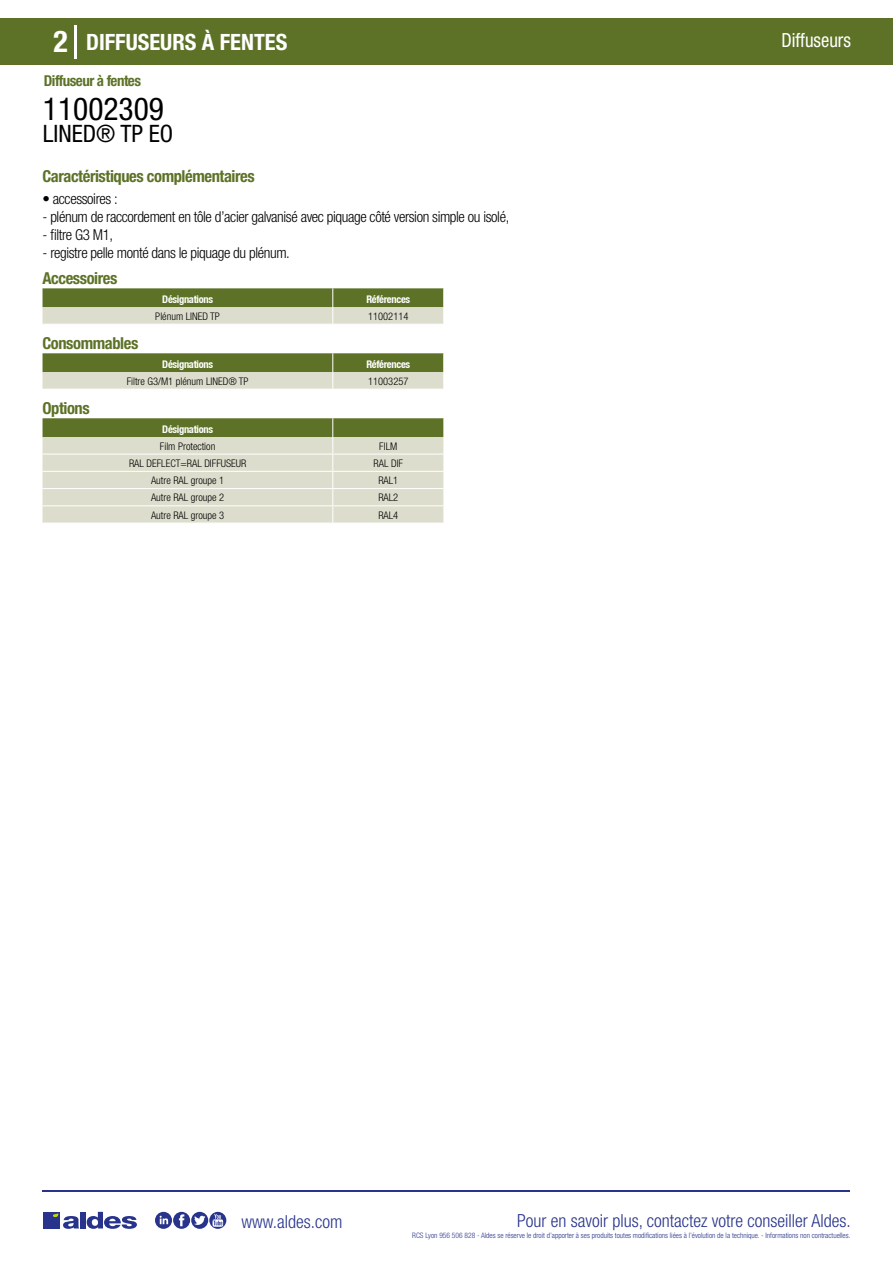
<style>
.page{position:relative;width:893px;height:1263px;background:#fff}
.page>*{position:absolute;margin:0;border:0;box-sizing:border-box;transform-origin:0 0}
.t1{font:condensed 31.5px "Helvetica Neue LT Std";color:#000}
.t2{font:700 condensed 30px "Helvetica Neue LT Std";color:#fff}
.t3{font:condensed 24px "Helvetica Neue LT Std";color:#000}
.t4{font:700 condensed 22.5px "Helvetica Neue LT Std";color:#fff}
.t5{font:condensed 19.5px "Helvetica Neue LT Std";color:#fff;scale:.95 1}
.t6{font:300 condensed 18px "Helvetica Neue";color:#28348b}
.t7{font:700 condensed 16.5px "Helvetica Neue LT Std";letter-spacing:-.025em;color:#5d7227}
.t8{font:300 condensed 15px "Helvetica Neue LT Std";letter-spacing:-.025em;color:#000}
.t9{font:700 condensed 15px "Helvetica Neue LT Std";letter-spacing:-.035em;color:#5d7227}
.t10{font:300 condensed 10.5px "Helvetica Neue";color:#000}
.t11{font:700 condensed 10.5px "Helvetica Neue";letter-spacing:-.03em;color:#fff}
.t12{font:300 condensed 7.5px "Helvetica Neue";color:#28348b}
</style>
<div class="page">
<div style="left:0;top:18px;width:893px;height:46px;background:#5d7227"></div>
<hr style="left:74px;top:25px;width:2px;height:33px;background:#fff">
<hr style="left:43px;top:1190px;width:807px;height:1px;background:#28348b">
<svg style="left:155px;top:1212px;width:71px;height:17px"></svg>
<div style="left:43px;top:1212px;width:17px;height:16px;background:#28348b"></div>
<div style="left:80px;top:1212px;width:6px;height:16px;background:#28348b"></div>
<svg style="left:87px;top:1212px;width:50px;height:17px"></svg>
<svg style="left:53px;top:1213px;width:26px;height:16px"></svg>
<svg style="left:43px;top:288px;width:401px;height:36px;background:#9ba678"></svg>
<svg style="left:43px;top:353px;width:401px;height:36px;background:#9ba678"></svg>
<svg style="left:43px;top:418px;width:401px;height:105px;background:#c7cbb1"></svg>
<h2 class="t2" style="left:54px;top:24px;width:16px">2</h2>
<h3 class="t4" style="left:86px;top:28px;width:203px">DIFFUSEURS À FENTES</h3>
<h3 class="t5" style="left:781px;top:29px;width:75px">Diffuseurs</h3>
<h3 class="t9" style="left:44px;top:71px;width:99px">Diffuseur à fentes</h3>
<h1 class="t1" style="left:43px;top:91px;width:122px">11002309</h1>
<h3 class="t3" style="left:43px;top:120px;width:132px">LINED® TP EO</h3>
<h3 class="t7" style="left:43px;top:166px;width:214px">Caractéristiques complémentaires</h3>
<h3 class="t8" style="left:43px;top:190px;width:77px">• accessoires :</h3>
<h3 class="t8" style="left:43px;top:208px;width:468px">- plénum de raccordement en tôle d’acier galvanisé avec piquage côté version simple ou isolé,</h3>
<h3 class="t8" style="left:43px;top:226px;width:72px">- filtre G3 M1,</h3>
<h3 class="t8" style="left:43px;top:244px;width:249px">- registre pelle monté dans le piquage du plénum.</h3>
<h3 class="t7" style="left:43px;top:268px;width:76px">Accessoires</h3>
<p class="t11" style="left:162px;top:293px;width:52px">Désignations</p>
<p class="t11" style="left:366px;top:293px;width:45px">Références</p>
<p class="t10" style="left:155px;top:310px;width:66px">Plénum LINED TP</p>
<p class="t10" style="left:368px;top:310px;width:42px">11002114</p>
<h3 class="t7" style="left:43px;top:333px;width:97px">Consommables</h3>
<p class="t11" style="left:162px;top:358px;width:52px">Désignations</p>
<p class="t11" style="left:366px;top:358px;width:45px">Références</p>
<p class="t10" style="left:127px;top:375px;width:123px">Filtre G3/M1 plénum LINED® TP</p>
<p class="t10" style="left:368px;top:375px;width:42px">11003257</p>
<h3 class="t7" style="left:43px;top:398px;width:49px">Options</h3>
<p class="t11" style="left:162px;top:423px;width:52px">Désignations</p>
<p class="t10" style="left:160px;top:440px;width:57px">Film Protection</p>
<p class="t10" style="left:379px;top:440px;width:20px">FILM</p>
<p class="t10" style="left:129px;top:457px;width:119px">RAL DEFLECT=RAL DIFFUSEUR</p>
<p class="t10" style="left:374px;top:457px;width:31px">RAL DIF</p>
<p class="t10" style="left:151px;top:474px;width:75px">Autre RAL groupe 1</p>
<p class="t10" style="left:378px;top:474px;width:22px">RAL1</p>
<p class="t10" style="left:151px;top:492px;width:75px">Autre RAL groupe 2</p>
<p class="t10" style="left:378px;top:492px;width:22px">RAL2</p>
<p class="t10" style="left:151px;top:509px;width:75px">Autre RAL groupe 3</p>
<p class="t10" style="left:378px;top:509px;width:22px">RAL4</p>
<h3 class="t6" style="left:241px;top:1211px;width:102px">www.aldes.com</h3>
<h3 class="t6" style="left:517px;top:1211px;width:335px">Pour en savoir plus, contactez votre conseiller Aldes.</h3>
<p class="t12" style="left:412px;top:1230px;width:440px">RCS Lyon 956 506 828 - Aldes se réserve le droit d’apporter à ses produits toutes modifications liées à l’évolution de la technique. - Informations non contractuelles.</p>
</div>
